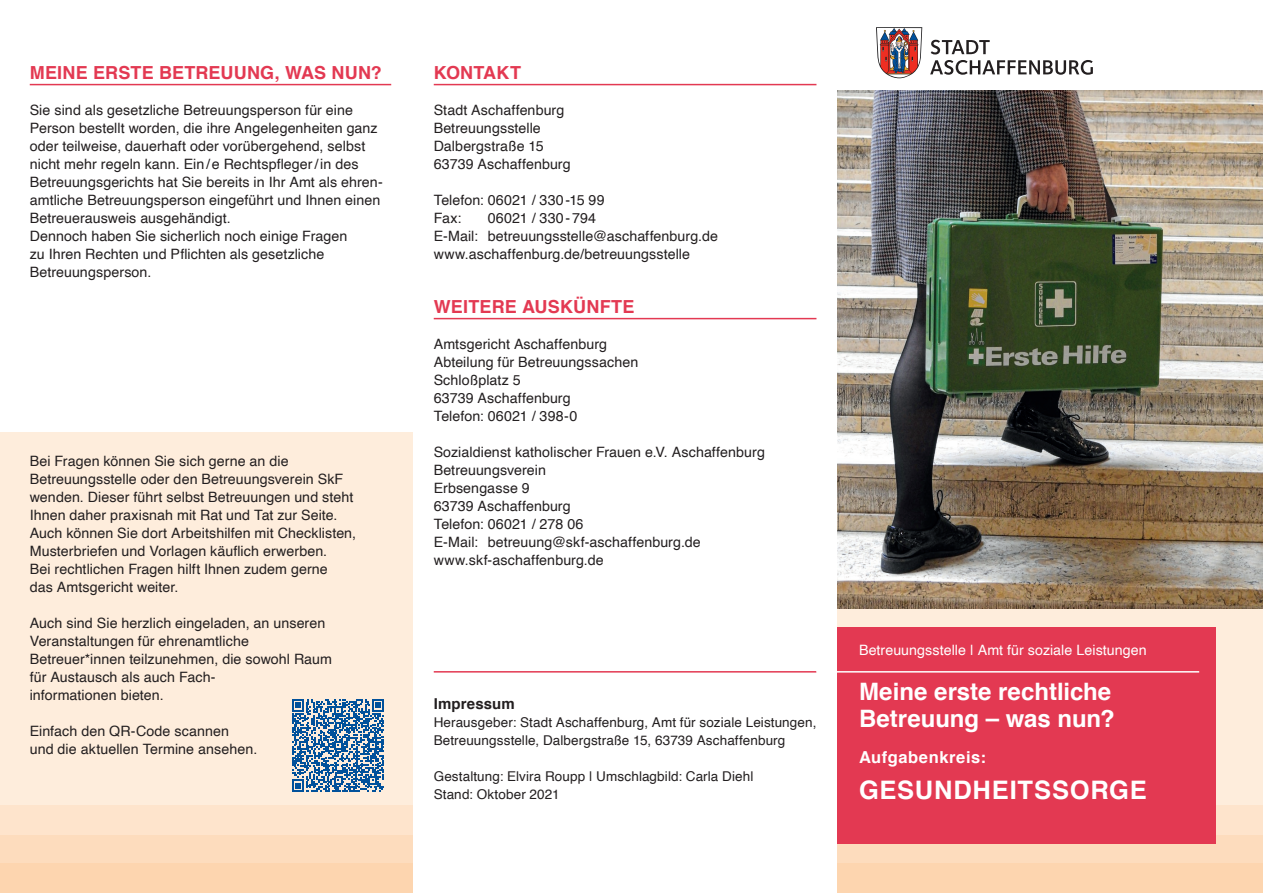
<style>
.page{position:relative;width:1263px;height:893px;background:#fff}
.page>*{position:absolute;margin:0;border:0;box-sizing:border-box;transform-origin:0 0}
.t1{font:700 25.5px "Helvetica";letter-spacing:.03em;color:#fff}
.t2{font:700 24px/27px "Helvetica";color:#fff}
.t3{font:700 18px "Helvetica";letter-spacing:.01em;color:#e33952}
.t4{font:700 16.5px "Helvetica";letter-spacing:.035em;color:#fff}
.t5{font:700 15px "Helvetica";letter-spacing:.01em;color:#231f20}
.t6{font:14.25px/18px "Helvetica";letter-spacing:.005em;color:#231f20}
.t7{font:14.25px "Helvetica";letter-spacing:.005em;color:#fff}
.t8{font:13.5px/18px "Helvetica";letter-spacing:.01em;color:#231f20}
</style>
<div class="page">
<img style="left:838px;top:90px;width:425px;height:520px">
<svg style="left:876px;top:27px;width:46px;height:51px"></svg>
<svg style="left:930px;top:40px;width:163px;height:35px"></svg>
<hr style="left:434px;top:671px;width:382px;height:2px;background:#e33952">
<hr style="left:434px;top:318px;width:382px;height:1px;background:#e33952">
<hr style="left:434px;top:84px;width:382px;height:1px;background:#e33952">
<div style="left:838px;top:863px;width:425px;height:30px;background:#fdd5af"></div>
<div style="left:0;top:863px;width:412px;height:30px;background:#fdd5af"></div>
<div style="left:838px;top:833px;width:425px;height:30px;background:#fddcbd"></div>
<div style="left:0;top:833px;width:412px;height:30px;background:#fddcbd"></div>
<div style="left:838px;top:805px;width:425px;height:30px;background:#fee4cc"></div>
<div style="left:0;top:805px;width:412px;height:30px;background:#fee4cc"></div>
<div style="left:838px;top:610px;width:425px;height:195px;background:#feeddc"></div>
<div style="left:0;top:432px;width:412px;height:373px;background:#feeddc"></div>
<div style="left:838px;top:628px;width:378px;height:216px;background:#e33952"></div>
<hr style="left:816px;top:671px;width:383px;height:2px;background:#fff">
<svg style="left:292px;top:699px;width:92px;height:93px"></svg>
<hr style="left:30px;top:84px;width:361px;height:1px;background:#e33952">
<p class="t3" style="left:30px;top:58px;width:354px">MEINE ERSTE BETREUUNG, WAS NUN?</p>
<p class="t6" style="left:30px;top:101px;width:353px">Sie sind als gesetzliche Betreuungsperson für eine Person bestellt worden, die ihre Angelegenheiten ganz oder teilweise, dauerhaft oder vorübergehend, selbst nicht mehr regeln kann. Ein/e Rechtspfleger/in des Betreuungsgerichts hat Sie bereits in Ihr Amt als ehren&shy;amtliche Betreuungsperson eingeführt und Ihnen einen Betreuerausweis ausgehändigt.<br>Dennoch haben Sie sicherlich noch einige Fragen<br>zu Ihren Rechten und Pflichten als gesetzliche Betreuungsperson.</p>
<p class="t6" style="left:30px;top:452px;width:328px">Bei Fragen können Sie sich gerne an die Betreuungsstelle oder den Betreuungsverein SkF wenden. Dieser führt selbst Betreuungen und steht Ihnen daher praxisnah mit Rat und Tat zur Seite.<br>Auch können Sie dort Arbeitshilfen mit Checklisten, Musterbriefen und Vorlagen käuflich erwerben.<br>Bei rechtlichen Fragen hilft Ihnen zudem gerne<br>das Amtsgericht weiter.</p>
<p class="t6" style="left:30px;top:614px;width:304px">Auch sind Sie herzlich eingeladen, an unseren Veranstaltungen für ehrenamtliche Betreuer*innen teilzunehmen, die sowohl Raum für Austausch als auch Fach-<br>informationen bieten.</p>
<p class="t6" style="left:30px;top:722px;width:229px">Einfach den QR-Code scannen<br>und die aktuellen Termine ansehen.</p>
<p class="t3" style="left:434px;top:58px;width:89px">KONTAKT</p>
<p class="t6" style="left:434px;top:101px;width:138px">Stadt Aschaffenburg<br>Betreuungsstelle<br>Dalbergstraße 15<br>63739 Aschaffenburg</p>
<p class="t6" style="left:434px;top:191px;width:172px">Telefon: 06021 / 330-15 99<br>Fax:</p>
<p class="t6" style="left:434px;top:209px;width:286px;text-indent:54px">06021 / 330-794<br>E-Mail: betreuungsstelle@aschaffenburg.de www.aschaffenburg.de/betreuungsstelle</p>
<p class="t3" style="left:434px;top:292px;width:202px">WEITERE AUSKÜNFTE</p>
<p class="t6" style="left:434px;top:335px;width:206px">Amtsgericht Aschaffenburg<br>Abteilung für Betreuungssachen<br>Schloßplatz 5<br>63739 Aschaffenburg<br>Telefon: 06021 / 398-0</p>
<p class="t6" style="left:434px;top:443px;width:333px">Sozialdienst katholischer Frauen e.V. Aschaffenburg<br>Betreuungsverein<br>Erbsengasse 9<br>63739 Aschaffenburg<br>Telefon: 06021 / 278 06<br>E-Mail: betreuung@skf-aschaffenburg.de www.skf-aschaffenburg.de</p>
<p class="t5" style="left:434px;top:691px;width:83px">Impressum</p>
<p class="t8" style="left:434px;top:713px;width:384px">Herausgeber: Stadt Aschaffenburg, Amt für soziale Leistungen,<br>Betreuungsstelle, Dalbergstraße 15, 63739 Aschaffenburg</p>
<p class="t8" style="left:434px;top:767px;width:321px">Gestaltung: Elvira Roupp | Umschlagbild: Carla Diehl<br>Stand: Oktober 2021</p>
<p class="t7" style="left:859px;top:639px;width:289px">Betreuungsstelle | Amt für soziale Leistungen</p>
<h2 class="t2" style="left:859px;top:678px;width:257px">Meine erste rechtliche<br>Betreuung – was nun?</h2>
<p class="t4" style="left:859px;top:743px;width:129px">Aufgabenkreis:</p>
<h1 class="t1" style="left:859px;top:769px;width:289px">GESUNDHEITSSORGE</h1>
</div>
